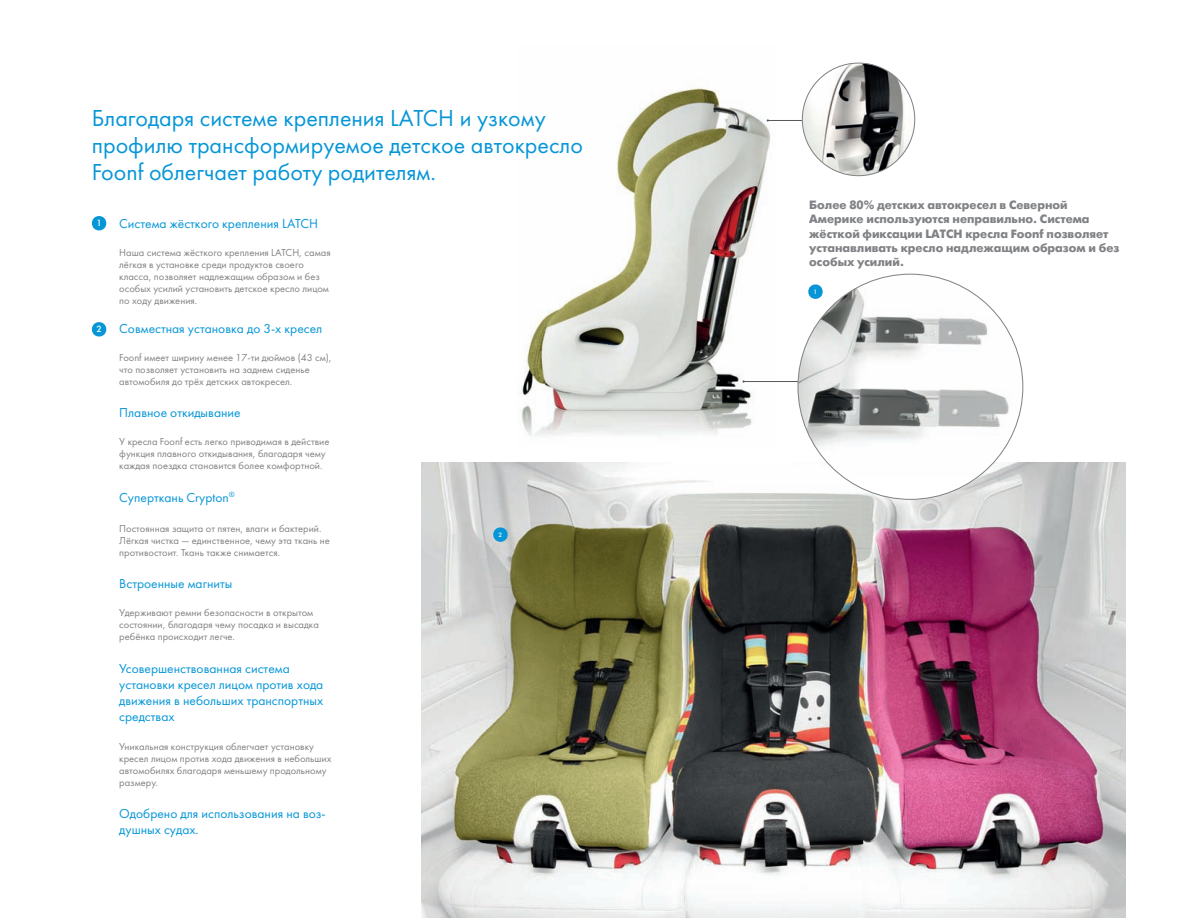
<style>
.page{position:relative;width:1188px;height:918px;background:#fff}
.page>*{position:absolute;margin:0;border:0;box-sizing:border-box;transform-origin:0 0}
.t1{font:24px/27px "Futura Book C";color:#0696d7}
.t2{font:13.5px/16.2px "Futura Book C";color:#0696d7}
.t3{font:700 12px/14.4px "Futura Futuris C";color:#808285}
.t4{font:10.5px/12px "Futura Book C";color:#808285}
.t5{font:9px "Futura Futuris C";color:#fff}
.t6{font:6.3px "Futura Futuris C";color:#fff}
</style>
<div class="page">
<img style="left:421px;top:463px;width:705px;height:455px">
<img style="left:521px;top:88px;width:249px;height:348px">
<hr style="left:744px;top:381px;width:64px;height:1px;background:#57585a">
<svg style="left:492px;top:527px;width:16px;height:16px"></svg>
<hr style="left:768px;top:120px;width:34px;height:1px;background:#57585a">
<div style="left:798px;top:274px;width:225px;height:225px;background:#fff;border-radius:50%"></div>
<img style="left:798px;top:274px;width:225px;height:202px">
<img style="left:802px;top:63px;width:113px;height:113px;border-radius:50%">
<svg style="left:91px;top:216px;width:16px;height:15px"></svg>
<svg style="left:91px;top:322px;width:16px;height:15px"></svg>
<h1 class="t1" style="left:92px;top:107px;width:493px">Благодаря системе крепления LATCH и узкому профилю трансформируемое детское автокресло<br>Foonf облегчает работу родителям.</h1>
<p class="t2" style="left:119px;top:217px;width:200px">Система жёсткого крепления LATCH</p>
<p class="t4" style="left:119px;top:248px;width:213px">Наша система жёсткого крепления LATCH, самая лёгкая в установке среди продуктов своего класса, позволяет надлежащим образом и без особых усилий установить детское кресло лицом по ходу движения.</p>
<p class="t2" style="left:119px;top:321px;width:205px">Совместная установка до 3-х кресел</p>
<p class="t4" style="left:119px;top:352px;width:214px">Foonf имеет ширину менее 17-ти дюймов (43 см), что позволяет установить на заднем сиденье автомобиля до трёх детских автокресел.</p>
<p class="t2" style="left:119px;top:406px;width:123px">Плавное откидывание</p>
<p class="t4" style="left:119px;top:437px;width:212px">У кресла Foonf есть легко приводимая в действие функция плавного откидывания, благодаря чему каждая поездка становится более комфортной.</p>
<p class="t2" style="left:119px;top:490px;width:117px">Суперткань Crypton<sup>®</sup></p>
<p class="t4" style="left:119px;top:523px;width:212px">Постоянная защита от пятен, влаги и бактерий.<br>Лёгкая чистка — единственное, чему эта ткань не противостоит. Ткань также снимается.</p>
<p class="t2" style="left:119px;top:577px;width:115px">Встроенные магниты</p>
<p class="t4" style="left:119px;top:608px;width:201px">Удерживают ремни безопасности в открытом состоянии, благодаря чему посадка и высадка ребёнка происходит легче.</p>
<p class="t2" style="left:119px;top:661px;width:206px">Усовершенствованная система установки кресел лицом против хода движения в небольших транспортных средствах</p>
<p class="t4" style="left:119px;top:741px;width:214px">Уникальная конструкция облегчает установку кресел лицом против хода движения в небольших автомобилях благодаря меньшему продольному размеру.</p>
<p class="t2" style="left:119px;top:807px;width:208px">Одобрено для использования на воз&shy;душных судах.</p>
<p class="t5" style="left:96px;top:220px;width:7px">1</p>
<p class="t5" style="left:96px;top:326px;width:7px">2</p>
<p class="t6" style="left:498px;top:532px;width:5px">2</p>
<p class="t3" style="left:809px;top:198px;width:312px">Более 80% детских автокресел в Северной Америке используются неправильно. Система жёсткой фиксации LATCH кресла Foonf позволяет устанавливать кресло надлежащим образом и без особых усилий.</p>
<p class="t6" style="left:813px;top:289px;width:5px">1</p>
</div>
